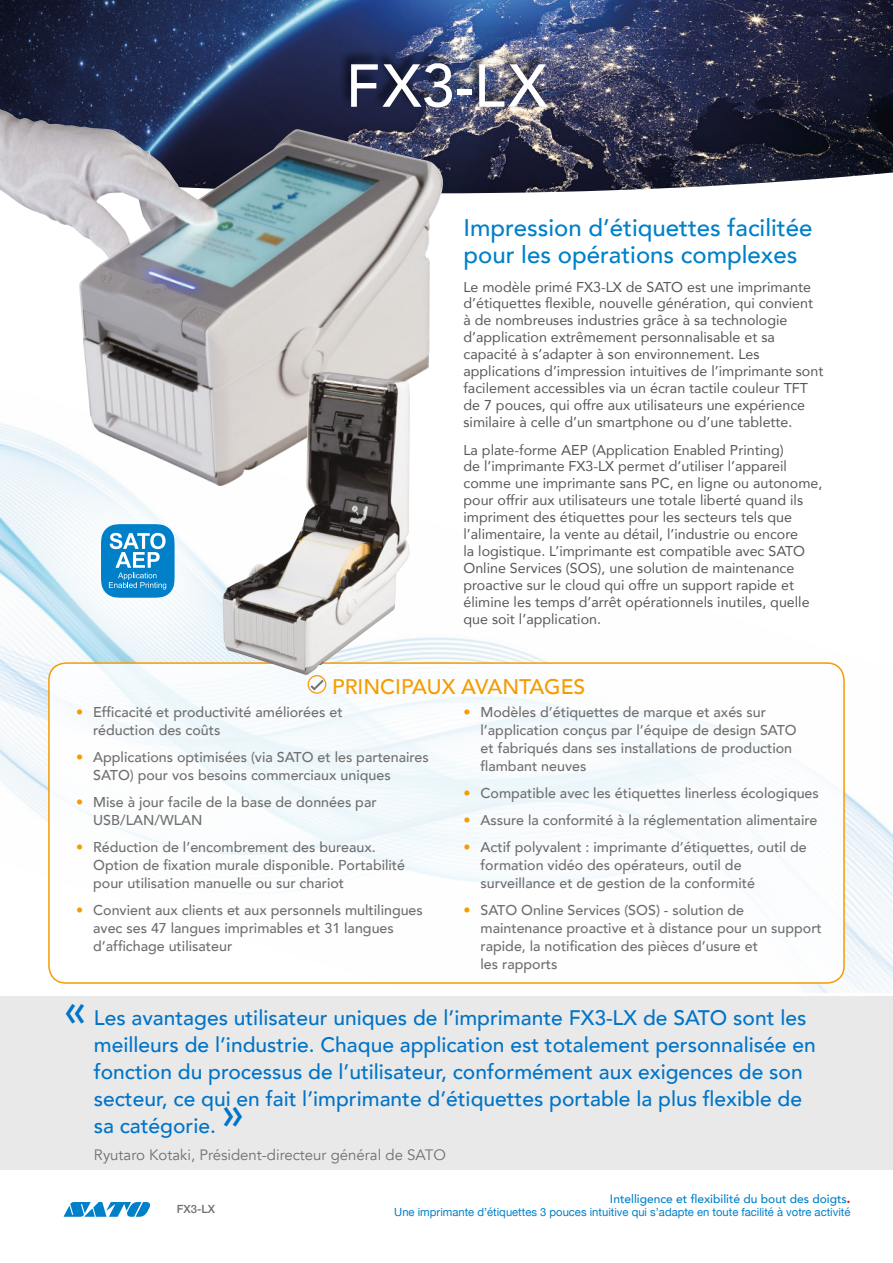
<style>
.page{position:relative;width:893px;height:1263px;background:#fff}
.page>*{position:absolute;margin:0;border:0;box-sizing:border-box;transform-origin:0 0}
.t1{font:500 60px "Avenir";color:#fff}
.t2{font:500 24px/27px "Avenir";color:#0080c9}
.t3{font:500 21.15px "Avenir";color:#f59c00}
.t4{font:500 21px/27px "Avenir";color:#0074c8}
.t5{font:15px "Avenir";color:#706f6f}
.t6{font:14.25px/17px "Avenir";color:#575756}
.t7{font:500 14.25px/18px "Avenir";color:#706f6f}
.t8{font:500 12px "Avenir";color:#0080c9}
.t9{font:11.25px "Helvetica Neue";color:#0080c9}
.t10{font:500 11.25px "Helvetica Neue";color:#706f6f}
.s1{font-weight:900;color:#f59c00}
.s2{font-size:45px}
.s3{font-weight:900;color:#e30613}
</style>
<div class="page">
<img style="left:0;top:637px;width:893px;height:356px">
<div style="left:0;top:398px;width:301px;height:326px;background:#fff;opacity:.91"></div>
<svg style="left:101px;top:524px;width:74px;height:74px;background:#3a9cd5"></svg>
<img style="left:0;top:0;width:893px;height:193px">
<svg style="left:64px;top:1202px;width:86px;height:15px"></svg>
<div style="left:338px;top:48px;width:211px;height:61px;background:#000;opacity:.75"></div>
<div style="left:49px;top:663px;width:795px;height:320px;background:#fff;border-radius:17px"></div>
<div style="left:48px;top:662px;width:797px;height:322px;border:2px solid #f59c00;border-radius:17px"></div>
<svg style="left:308px;top:675px;width:18px;height:19px"></svg>
<div style="left:0;top:996px;width:893px;height:174px;background:#e9e9e9"></div>
<img style="left:0;top:109px;width:444px;height:377px">
<img style="left:222px;top:372px;width:188px;height:303px">
<h1 class="t1" style="left:346px;top:61px;width:203px">FX3-LX</h1>
<h2 class="t2" style="left:463px;top:212px;width:350px">Impression d’étiquettes facilitée pour les opérations complexes</h2>
<p class="t6" style="left:463px;top:279px;width:361px">Le modèle primé FX3-LX de SATO est une imprimante d’étiquettes flexible, nouvelle génération, qui convient à de nombreuses industries grâce à sa technologie d’application extrêmement personnalisable et sa capacité à s’adapter à son environnement. Les applications d’impression intuitives de l’imprimante sont facilement accessibles via un écran tactile couleur TFT de 7 pouces, qui offre aux utilisateurs une expérience similaire à celle d’un smartphone ou d’une tablette.</p>
<p class="t6" style="left:463px;top:441px;width:360px">La plate-forme AEP (Application Enabled Printing)<br>de l’imprimante FX3-LX permet d’utiliser l’appareil comme une imprimante sans PC, en ligne ou autonome, pour offrir aux utilisateurs une totale liberté quand ils impriment des étiquettes pour les secteurs tels que l’alimentaire, la vente au détail, l’industrie ou encore<br>la logistique. L’imprimante est compatible avec SATO Online Services (SOS), une solution de maintenance proactive sur le cloud qui offre un support rapide et élimine les temps d’arrêt opérationnels inutiles, quelle que soit l’application.</p>
<h3 class="t3" style="left:332px;top:678px;width:255px">PRINCIPAUX AVANTAGES</h3>
<p class="t7" style="left:93px;top:702px;width:251px;text-indent:-17px"><span class="s1">•</span> Efficacité et productivité améliorées et réduction des coûts</p>
<p class="t7" style="left:93px;top:747px;width:337px;text-indent:-17px"><span class="s1">•</span> Applications optimisées (via SATO et les partenaires<br>SATO) pour vos besoins commerciaux uniques</p>
<p class="t7" style="left:93px;top:792px;width:285px;text-indent:-17px"><span class="s1">•</span> Mise à jour facile de la base de données par<br>USB/LAN/WLAN</p>
<p class="t7" style="left:93px;top:837px;width:313px;text-indent:-17px"><span class="s1">•</span> Réduction de l’encombrement des bureaux.<br>Option de fixation murale disponible. Portabilité pour utilisation manuelle ou sur chariot</p>
<p class="t7" style="left:93px;top:900px;width:331px;text-indent:-17px"><span class="s1">•</span> Convient aux clients et aux personnels multilingues avec ses 47 langues imprimables et 31 langues d’affichage utilisateur</p>
<p class="t7" style="left:480px;top:702px;width:318px;text-indent:-17px"><span class="s1">•</span> Modèles d’étiquettes de marque et axés sur l’application conçus par l’équipe de design SATO et fabriqués dans ses installations de production flambant neuves</p>
<p class="t7" style="left:463px;top:783px;width:357px"><span class="s1">•</span> Compatible avec les étiquettes linerless écologiques</p>
<p class="t7" style="left:463px;top:810px;width:355px"><span class="s1">•</span> Assure la conformité à la réglementation alimentaire</p>
<p class="t7" style="left:480px;top:837px;width:328px;text-indent:-17px"><span class="s1">•</span> Actif polyvalent : imprimante d’étiquettes, outil de formation vidéo des opérateurs, outil de surveillance et de gestion de la conformité</p>
<p class="t7" style="left:480px;top:900px;width:343px;text-indent:-17px"><span class="s1">•</span> SATO Online Services (SOS) - solution de maintenance proactive et à distance pour un support rapide, la notification des pièces d’usure et<br>les rapports</p>
<p class="t4" style="left:94px;top:1003px;width:723px;text-indent:-30px"><span class="s2">«</span> Les avantages utilisateur uniques de l’imprimante FX3-LX de SATO sont les meilleurs de l’industrie. Chaque application est totalement personnalisée en fonction du processus de l’utilisateur, conformément aux exigences de son secteur, ce qui en fait l’imprimante d’étiquettes portable la plus flexible de sa catégorie. <sup>»</sup></p>
<p class="t5" style="left:94px;top:1148px;width:354px">Ryutaro Kotaki, Président-directeur général de SATO</p>
<p class="t8" style="left:610px;top:1188px;width:242px">Intelligence et flexibilité du bout des doigts<span class="s3">.</span></p>
<p class="t10" style="left:177px;top:1203px;width:40px">FX3-LX</p>
<p class="t9" style="left:394px;top:1207px;width:458px">Une imprimante d’étiquettes 3 pouces intuitive qui s’adapte en toute facilité à votre activité</p>
</div>
